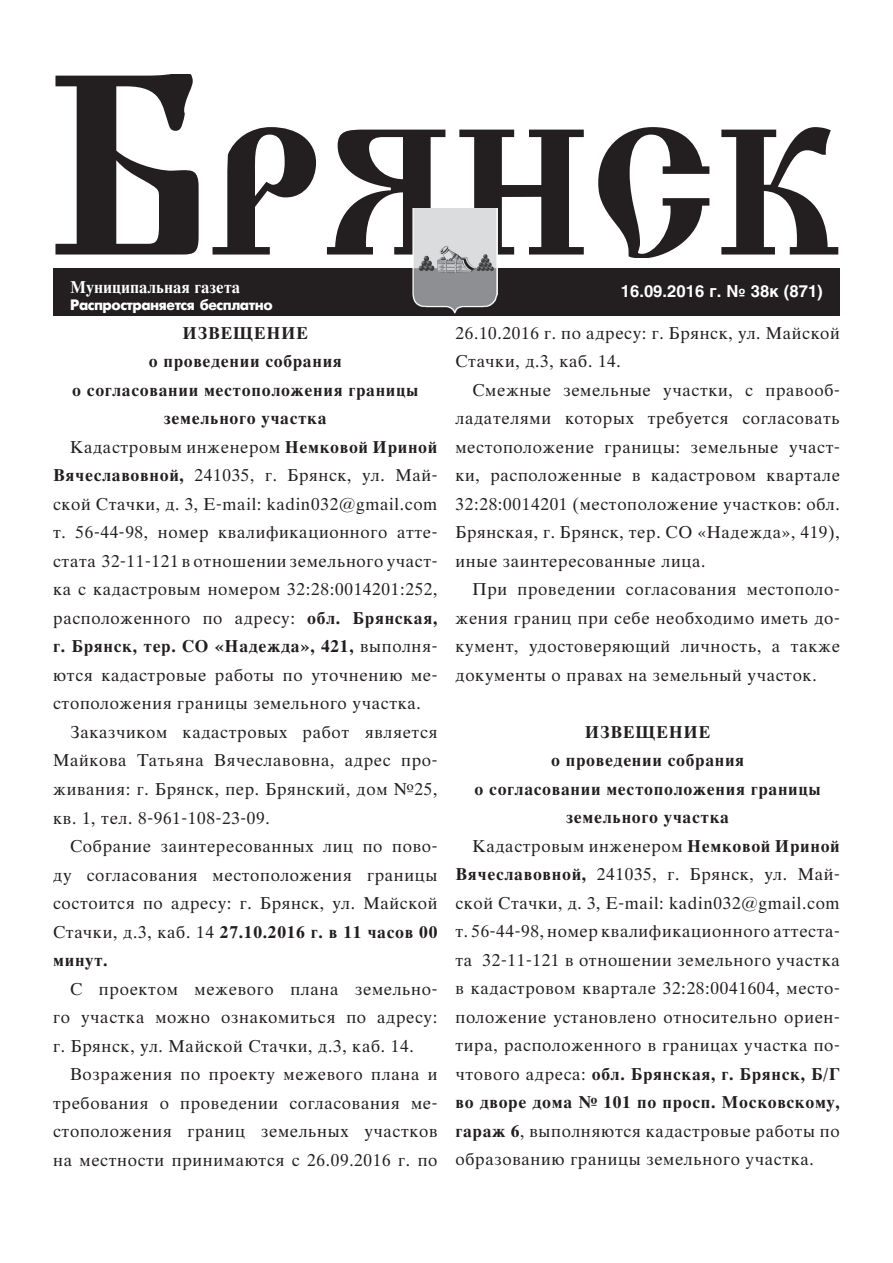
<style>
.page{position:relative;width:893px;height:1263px;background:#fff}
.page>*{position:absolute;margin:0;border:0;box-sizing:border-box;transform-origin:0 0}
.Основной_текст{font:16.5px/28.5px "Thames";letter-spacing:.04em;color:#231f20;text-align:justify}
.Основной_текст-2{font:700 16.5px/28.5px "Thames";letter-spacing:.04em;color:#231f20;text-align:center}
.t1{font:700 16.5px "Helios";color:#fff}
.t2{font:700 16.5px "Thames";color:#fff;scale:.95 1}
.t3{font:15px "Futuris Extra C";letter-spacing:-.03em;color:#fff}
.s1{font-weight:700}
</style>
<div class="page">
<div style="left:53px;top:268px;width:787px;height:47px;background:#231f20"></div>
<svg style="left:55px;top:74px;width:144px;height:181px"></svg>
<svg style="left:213px;top:127px;width:103px;height:128px"></svg>
<svg style="left:327px;top:130px;width:118px;height:125px"></svg>
<svg style="left:459px;top:130px;width:125px;height:125px"></svg>
<svg style="left:598px;top:127px;width:111px;height:130px"></svg>
<svg style="left:721px;top:127px;width:117px;height:128px"></svg>
<img style="left:412px;top:209px;width:86px;height:104px">
<p class="t2" style="left:70px;top:277px;width:181px">Муниципальная газета</p>
<p class="t1" style="left:621px;top:282px;width:203px">16.09.2016 г. № 38к (871)</p>
<p class="t3" style="left:70px;top:296px;width:204px">Распространяется бесплатно</p>
<p class="Основной_текст-2" style="left:183px;top:319px;width:127px">ИЗВЕЩЕНИЕ</p>
<p class="Основной_текст-2" style="left:149px;top:347px;width:195px">о проведении собрания</p>
<p class="Основной_текст-2" style="left:72px;top:376px;width:348px">о согласовании местоположения границы земельного участка</p>
<p class="Основной_текст" style="left:53px;top:433px;width:386px;text-indent:17px">Кадастровым инженером <span class="s1">Немковой Ириной Вячеславовной,</span> 241035, г. Брянск, ул. Май&shy;ской Стачки, д. 3, E-mail: kadin032@gmail.com т. 56-44-98, номер квалификационного атте&shy;стата 32-11-121 в отношении земельного участ&shy;ка с кадастровым номером 32:28:0014201:252, расположенного по адресу: <span class="s1">обл. Брянская, г. Брянск, тер. СО «Надежда», 421,</span> выполня&shy;ются кадастровые работы по уточнению ме&shy;стоположения границы земельного участка.</p>
<p class="Основной_текст" style="left:53px;top:718px;width:386px;text-indent:17px">Заказчиком кадастровых работ является Майкова Татьяна Вячеславовна, адрес про&shy;живания: г. Брянск, пер. Брянский, дом №25, кв. 1, тел. 8-961-108-23-09.</p>
<p class="Основной_текст" style="left:53px;top:832px;width:386px;text-indent:17px">Собрание заинтересованных лиц по пово&shy;ду согласования местоположения границы состоится по адресу: г. Брянск, ул. Майской Стачки, д.3, каб. 14 <span class="s1">27.10.2016 г. в 11 часов 00 минут.</span></p>
<p class="Основной_текст" style="left:53px;top:975px;width:386px;text-indent:17px">С проектом межевого плана земельно&shy;го участка можно ознакомиться по адресу: г. Брянск, ул. Майской Стачки, д.3, каб. 14.</p>
<p class="Основной_текст" style="left:53px;top:1060px;width:386px;text-indent:17px">Возражения по проекту межевого плана и требования о проведении согласования ме&shy;стоположения границ земельных участков на местности принимаются с 26.09.2016 г. по</p>
<p class="Основной_текст" style="left:455px;top:319px;width:386px">26.10.2016 г. по адресу: г. Брянск, ул. Майской<br>Стачки, д.3, каб. 14.</p>
<p class="Основной_текст" style="left:455px;top:376px;width:386px;text-indent:17px">Смежные земельные участки, с правооб&shy;ладателями которых требуется согласовать местоположение границы: земельные участ&shy;ки, расположенные в кадастровом квартале 32:28:0014201 (местоположение участков: обл.<br>Брянская, г. Брянск, тер. СО «Надежда», 419), иные заинтересованные лица.</p>
<p class="Основной_текст" style="left:455px;top:575px;width:386px;text-indent:17px">При проведении согласования местополо&shy;жения границ при себе необходимо иметь до&shy;кумент, удостоверяющий личность, а также документы о правах на земельный участок.</p>
<p class="Основной_текст-2" style="left:585px;top:718px;width:127px">ИЗВЕЩЕНИЕ</p>
<p class="Основной_текст-2" style="left:551px;top:746px;width:195px">о проведении собрания</p>
<p class="Основной_текст-2" style="left:475px;top:775px;width:348px">о согласовании местоположения границы земельного участка</p>
<p class="Основной_текст" style="left:455px;top:832px;width:386px;text-indent:17px">Кадастровым инженером <span class="s1">Немковой Ириной Вячеславовной,</span> 241035, г. Брянск, ул. Май&shy;ской Стачки, д. 3, E-mail: kadin032@gmail.com т. 56-44-98, номер квалификационного аттеста&shy;та 32-11-121 в отношении земельного участка в кадастровом квартале 32:28:0041604, место&shy;положение установлено относительно ориен&shy;тира, расположенного в границах участка по&shy;чтового адреса: <span class="s1">обл. Брянская, г. Брянск, Б/Г во дворе дома № 101 по просп. Московскому, гараж 6</span>, выполняются кадастровые работы по образованию границы земельного участка.</p>
</div>
